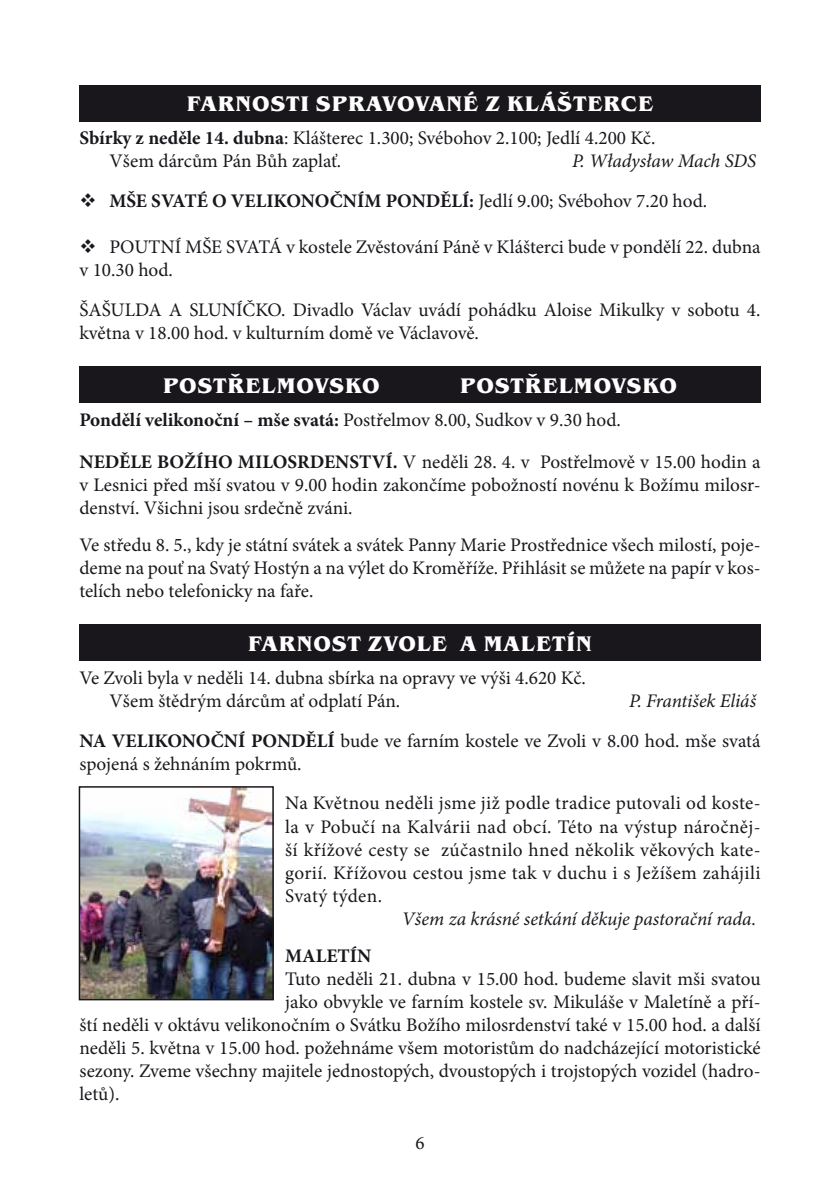
<style>
.page{position:relative;width:840px;height:1191px;background:#fff}
.page>*{position:absolute;margin:0;border:0;box-sizing:border-box;transform-origin:0 0}
.t1{font:700 21.8px "Benguiat Itc TOT";letter-spacing:.045em;color:#fff}
.t2{font:19.2px/23px "Minion Pro";color:#1a171c}
.t3{font:700 19.2px "Minion Pro";color:#1a171c}
.t4{font:italic 19.2px "Minion Pro";letter-spacing:-.005em;color:#1a171c}
.t5{font:19px "Minion Pro";color:#1a171c}
.s1{font-weight:700}
.s2{font-weight:400}
.s3{font-style:italic}
</style>
<div class="page">
<div style="left:79px;top:85px;width:681px;height:36px;background:#1a171c"></div>
<div style="left:79px;top:366px;width:681px;height:36px;background:#1a171c"></div>
<div style="left:79px;top:624px;width:681px;height:36px;background:#1a171c"></div>
<img style="left:82px;top:789px;width:189px;height:208px">
<div style="left:79px;top:786px;width:195px;height:214px;border:2px solid #1a171c"></div>
<p class="t1" style="left:187px;top:91px;width:467px">FARNOSTI SPRAVOVANÉ Z KLÁŠTERCE</p>
<p class="t2" style="left:109px;top:127px;width:547px;text-indent:-30px"><span class="s1">Sbírky z neděle 14. dubna</span>: Klášterec 1.300; Svébohov 2.100; Jedlí 4.200 Kč.<br>Všem dárcům Pán Bůh zaplať.</p>
<p class="t4" style="left:571px;top:148px;width:185px">P. Władysław Mach SDS</p>
<p class="t3" style="left:79px;top:188px;width:629px">❖ MŠE SVATÉ O VELIKONOČNÍM PONDĚLÍ: <span class="s2">Jedlí 9.00; Svébohov 7.20 hod.</span></p>
<p class="t2" style="left:79px;top:236px;width:682px">❖ POUTNÍ MŠE SVATÁ v kostele Zvěstování Páně v Klášterci bude v pondělí 22. dubna v 10.30 hod.</p>
<p class="t2" style="left:79px;top:299px;width:682px">ŠAŠULDA A SLUNÍČKO. Divadlo Václav uvádí pohádku Aloise Mikulky v sobotu 4. května v 18.00 hod. v kulturním domě ve Václavově.</p>
<p class="t1" style="left:163px;top:373px;width:218px">POSTŘELMOVSKO</p>
<p class="t1" style="left:460px;top:373px;width:218px">POSTŘELMOVSKO</p>
<p class="t2" style="left:79px;top:398px;width:682px;line-height:42.2px"><span class="s1">Pondělí velikonoční – mše svatá:</span> Postřelmov 8.00, Sudkov v 9.30 hod.<br><span class="s1">NEDĚLE BOŽÍHO MILOSRDENSTVÍ.</span> V neděli 28. 4. v Postřelmově v 15.00 hodin a</p>
<p class="t2" style="left:79px;top:473px;width:682px">v Lesnici před mší svatou v 9.00 hodin zakončíme pobožností novénu k Božímu milosr&shy;denství. Všichni jsou srdečně zváni.</p>
<p class="t2" style="left:79px;top:534px;width:682px;text-align:justify">Ve středu 8. 5., kdy je státní svátek a svátek Panny Marie Prostřednice všech milostí, poje&shy;deme na pouť na Svatý Hostýn a na výlet do Kroměříže. Přihlásit se můžete na papír v kos&shy;telích nebo telefonicky na faře.</p>
<p class="t1" style="left:248px;top:631px;width:345px">FARNOST ZVOLE A MALETÍN</p>
<p class="t2" style="left:109px;top:666px;width:477px;text-indent:-30px">Ve Zvoli byla v neděli 14. dubna sbírka na opravy ve výši 4.620 Kč.<br>Všem štědrým dárcům ať odplatí Pán.</p>
<p class="t2" style="left:79px;top:680px;width:682px;line-height:39.8px;text-align:right"><span class="s3">P. František Eliáš<br></span><span class="s1">NA VELIKONOČNÍ PONDĚLÍ</span> bude ve farním kostele ve Zvoli v 8.00 hod. mše svatá</p>
<p class="t2" style="left:285px;top:743px;width:476px;line-height:39.8px;text-indent:-205px">spojená s žehnáním pokrmů.<br>Na Květnou neděli jsme již podle tradice putovali od koste-</p>
<p class="t2" style="left:285px;top:815px;width:476px;text-align:justify">la v Pobučí na Kalvárii nad obcí. Této na výstup náročněj&shy;ší křížové cesty se zúčastnilo hned několik věkových kate&shy;gorií. Křížovou cestou jsme tak v duchu i s Ježíšem zahájili Svatý týden.</p>
<p class="t4" style="left:402px;top:905px;width:355px">Všem za krásné setkání děkuje pastorační rada.</p>
<p class="t3" style="left:285px;top:942px;width:88px">MALETÍN</p>
<p class="t2" style="left:285px;top:967px;width:476px">Tuto neděli 21. dubna v 15.00 hod. budeme slavit mši svatou</p>
<p class="t2" style="left:285px;top:990px;width:476px">jako obvykle ve farním kostele sv. Mikuláše v Maletíně a pří-</p>
<p class="t2" style="left:79px;top:1013px;width:682px">ští neděli v oktávu velikonočním o Svátku Božího milosrdenství také v 15.00 hod. a další</p>
<p class="t2" style="left:79px;top:1036px;width:682px">neděli 5. května v 15.00 hod. požehnáme všem motoristům do nadcházející motoristické</p>
<p class="t2" style="left:79px;top:1059px;width:682px">sezony. Zveme všechny majitele jednostopých, dvoustopých i trojstopých vozidel (hadro-</p>
<p class="t2" style="left:79px;top:1082px;width:41px">letů).</p>
<p class="t5" style="left:415px;top:1130px;width:11px">6</p>
</div>
